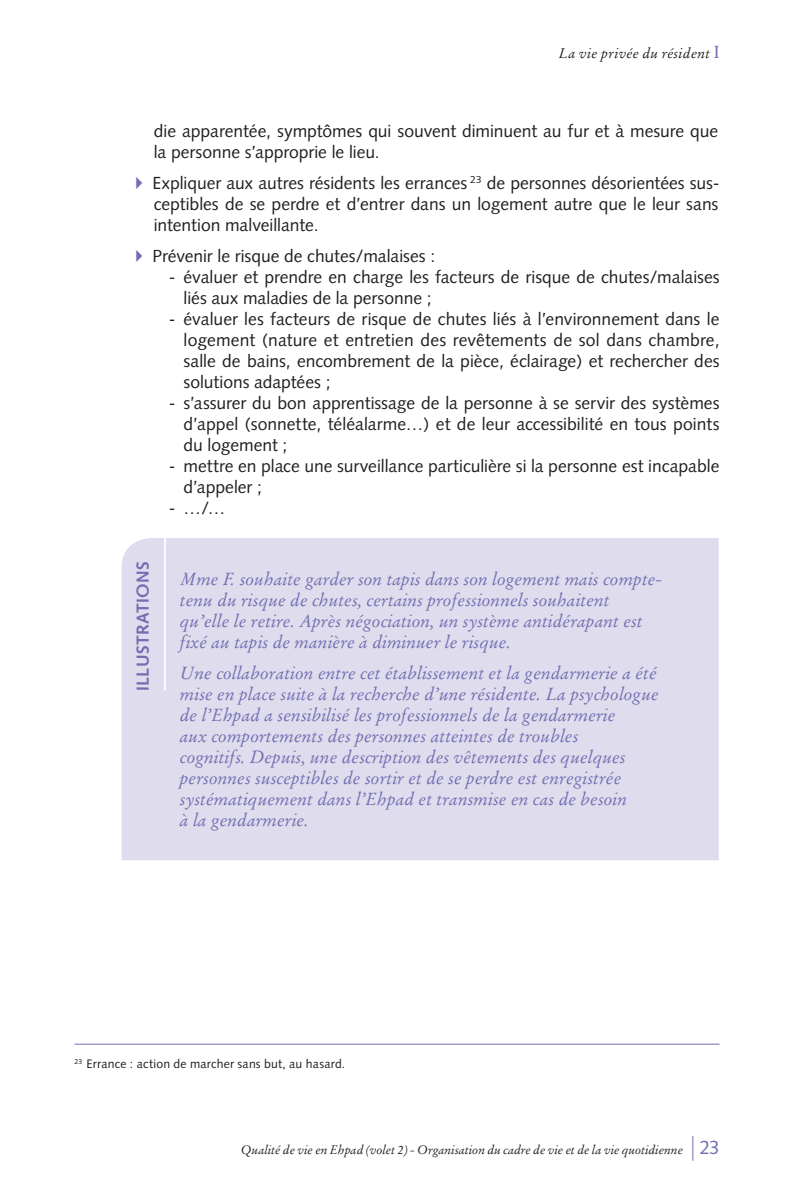
<style>
.page{position:relative;width:794px;height:1191px;background:#fff}
.page>*{position:absolute;margin:0;border:0;box-sizing:border-box;transform-origin:0 0}
.t1{font:19.25px "Syntax";color:#716eb3;scale:.95 1}
.t2{font:italic 17.5px/21px "Stempel Garamond";color:#716eb3}
.txt_courant_énumérat{font:17.5px/21px "Syntax";color:#231f20}
.texte_courant_enumer{font:17.5px/21px "Syntax";letter-spacing:-.005em;color:#231f20}
.t3{font:700 17.5px "Syntax";letter-spacing:.02em;color:#716eb3}
.t4{font:italic 14px "Stempel Garamond";letter-spacing:.02em;color:#231f20}
.t5{font:italic 12.25px "Stempel Garamond";letter-spacing:-.005em;color:#231f20}
.note_avec_filet_au-d{font:12.25px "Syntax";letter-spacing:.015em;color:#231f20}
.s1{font-family:"Didot";font-style:normal;font-size:17.5px;color:#716eb3}
</style>
<div class="page">
<svg style="left:692px;top:1136px;width:1px;height:24px"></svg>
<div style="left:122px;top:538px;width:596px;height:322px;background:#dfdced"></div>
<hr style="left:164px;top:530px;width:2px;height:160px;background:#fff">
<hr style="left:74px;top:1043px;width:645px;height:1px;background:#716eb3">
<p class="t4" style="left:558px;top:45px;width:162px">La vie privée du résident <span class="s1">I</span></p>
<p class="texte_courant_enumer" style="left:154px;top:121px;width:566px">die apparentée, symptômes qui souvent diminuent au fur et à mesure que la personne s’approprie le lieu.</p>
<p class="texte_courant_enumer" style="left:153px;top:173px;width:568px;text-align:justify">Expliquer aux autres résidents les errances <sup>23</sup> de personnes désorientées sus&shy;ceptibles de se perdre et d’entrer dans un logement autre que le leur sans intention malveillante.</p>
<p class="texte_courant_enumer" style="left:153px;top:245px;width:284px">Prévenir le risque de chutes/malaises :</p>
<p class="txt_courant_énumérat" style="left:184px;top:266px;width:537px;text-indent:-15px">- évaluer et prendre en charge les facteurs de risque de chutes/malaises liés aux maladies de la personne ;</p>
<p class="txt_courant_énumérat" style="left:184px;top:308px;width:537px;text-align:justify;text-indent:-15px">- évaluer les facteurs de risque de chutes liés à l’environnement dans le logement (nature et entretien des revêtements de sol dans chambre, salle de bains, encombrement de la pièce, éclairage) et rechercher des solutions adaptées ;</p>
<p class="txt_courant_énumérat" style="left:184px;top:392px;width:537px;text-align:justify;text-indent:-15px">- s’assurer du bon apprentissage de la personne à se servir des systèmes d’appel (sonnette, téléalarme…) et de leur accessibilité en tous points du logement ;</p>
<p class="txt_courant_énumérat" style="left:184px;top:455px;width:537px;text-indent:-15px">- mettre en place une surveillance particulière si la personne est incapable d’appeler ;</p>
<p class="txt_courant_énumérat" style="left:169px;top:497px;width:58px">- …/…</p>
<p class="t3" style="left:133px;top:691px;width:131px;rotate:-90deg">ILLUSTRATIONS</p>
<p class="t2" style="left:180px;top:568px;width:484px">Mme F. souhaite garder son tapis dans son logement mais compte&shy;tenu du risque de chutes, certains professionnels souhaitent qu’elle le retire. Après négociation, un système antidérapant est fixé au tapis de manière à diminuer le risque.</p>
<p class="t2" style="left:180px;top:662px;width:480px">Une collaboration entre cet établissement et la gendarmerie a été mise en place suite à la recherche d’une résidente. La psychologue de l’Ehpad a sensibilisé les professionnels de la gendarmerie<br>aux comportements des personnes atteintes de troubles<br>cognitifs. Depuis, une description des vêtements des quelques personnes susceptibles de sortir et de se perdre est enregistrée systématiquement dans l’Ehpad et transmise en cas de besoin<br>à la gendarmerie.</p>
<p class="note_avec_filet_au-d" style="left:74px;top:1056px;width:272px"><sup>23</sup> Errance : action de marcher sans but, au hasard.</p>
<p class="t5" style="left:241px;top:1142px;width:444px">Qualité de vie en Ehpad (volet 2) - Organisation du cadre de vie et de la vie quotidienne</p>
<p class="t1" style="left:700px;top:1135px;width:22px">23</p>
</div>
